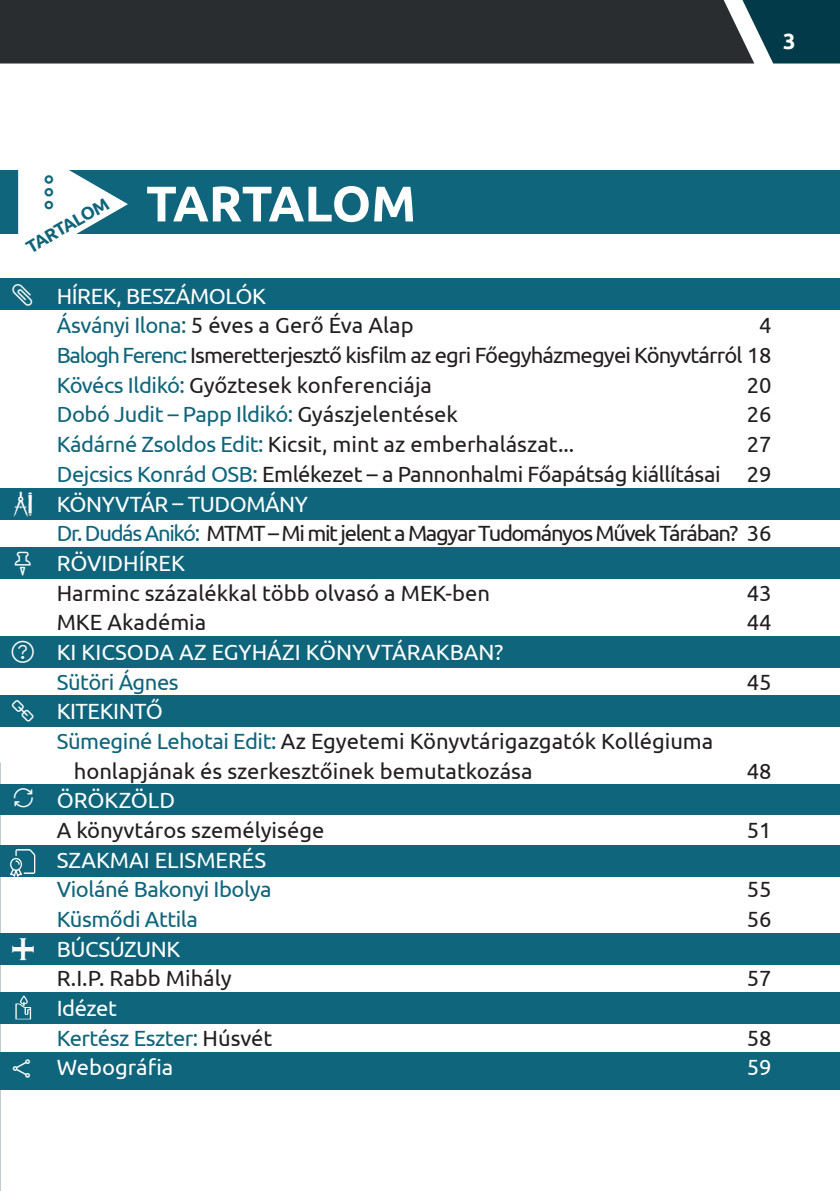
<style>
.page{position:relative;width:840px;height:1191px;background:#fff}
.page>*{position:absolute;margin:0;border:0;box-sizing:border-box;transform-origin:0 0}
.t1{font:700 50px "Ubuntu";letter-spacing:-.01em;color:#fff}
.Lábjegyzet{font:700 40px "Copperplate Gothic";color:#fff}
.t2{font:22px/29.6px "Ubuntu";color:#231f20}
.t3{font:22px "Ubuntu";letter-spacing:-.02em;color:#231f20}
.t4{font:22px "Ubuntu";letter-spacing:-.02em;color:#0f657b}
.TartalomhozSzerzo{font:22px "Ubuntu";color:#fff}
.t5{font:22px "Ubuntu";letter-spacing:-.04em;color:#231f20}
.t6{font:22px "Ubuntu";letter-spacing:-.06em;color:#231f20}
.TartalomhozSzerzo-2{font:22px "Ubuntu";letter-spacing:-.02em;color:#fff}
.t7{font:700 22px "Ubuntu";color:#fff}
.Lábjegyzet-2{font:700 18px "Ubuntu";color:#0f657b}
.s1{color:#0f657b}
.s2{color:#231f20}
</style>
<div class="page">
<div style="left:0;top:170px;width:839px;height:64px;background:#0f657b"></div>
<div style="left:0;top:0;width:632px;height:63px;background:#292d2f"></div>
<svg style="left:632px;top:0;width:207px;height:63px;background:#2d454c"></svg>
<div style="left:0;top:488px;width:839px;height:32px;background:#0f657b"></div>
<div style="left:0;top:278px;width:839px;height:31px;background:#0f657b"></div>
<div style="left:0;top:932px;width:839px;height:32px;background:#0f657b"></div>
<div style="left:0;top:992px;width:839px;height:32px;background:#0f657b"></div>
<div style="left:0;top:845px;width:839px;height:32px;background:#0f657b"></div>
<div style="left:0;top:546px;width:839px;height:32px;background:#0f657b"></div>
<div style="left:0;top:636px;width:839px;height:32px;background:#0f657b"></div>
<div style="left:0;top:695px;width:839px;height:32px;background:#0f657b"></div>
<div style="left:0;top:784px;width:839px;height:31px;background:#0f657b"></div>
<div style="left:0;top:1052px;width:839px;height:37px;background:#0f657b"></div>
<svg style="left:10px;top:849px;width:25px;height:28px"></svg>
<svg style="left:15px;top:995px;width:16px;height:24px"></svg>
<svg style="left:18px;top:170px;width:110px;height:64px"></svg>
<p class="t7" style="left:782px;top:28px;width:14px">3</p>
<p class="Lábjegyzet-2" style="left:22px;top:238px;width:94px;rotate:-30deg">TARTALOM</p>
<p class="t1" style="left:146px;top:173px;width:271px">TARTALOM</p>
<p class="Lábjegyzet" style="left:8px;top:926px;width:32px">+</p>
<p class="TartalomhozSzerzo-2" style="left:57px;top:283px;width:211px">HÍREK, BESZÁMOLÓK</p>
<p class="t3" style="left:57px;top:312px;width:358px"><span class="s1">Ásványi Ilona:</span> 5 éves a Gerő Éva Alap</p>
<p class="t3" style="left:758px;top:312px;width:14px">4</p>
<p class="t5" style="left:57px;top:342px;width:716px"><span class="s1">Balogh Ferenc:</span> Ismeretterjesztő kisfilm az egri Főegyházmegyei Könyvtárról 18</p>
<p class="t3" style="left:57px;top:372px;width:376px"><span class="s1">Kövécs Ildikó:</span> Győztesek konferenciája</p>
<p class="t3" style="left:746px;top:372px;width:26px">20</p>
<p class="t4" style="left:57px;top:401px;width:402px">Dobó Judit – Papp Ildikó: <span class="s2">Gyászjelentések</span></p>
<p class="t3" style="left:746px;top:401px;width:26px">26</p>
<p class="t2" style="left:57px;top:429px;width:518px"><span class="s1">Kádárné Zsoldos Edit:</span> Kicsit, mint az emberhalászat...</p>
<p class="t3" style="left:746px;top:431px;width:26px">27</p>
<p class="t3" style="left:57px;top:461px;width:716px"><span class="s1">Dejcsics Konrád OSB:</span> Emlékezet – a Pannonhalmi Főapátság kiállításai 29</p>
<p class="TartalomhozSzerzo-2" style="left:57px;top:490px;width:253px">KÖNYVTÁR – TUDOMÁNY</p>
<p class="t6" style="left:57px;top:520px;width:716px"><span class="s1">Dr. Dudás Anikó:</span> MTMT – Mi mit jelent a Magyar Tudományos Művek Tárában? 36</p>
<p class="TartalomhozSzerzo" style="left:57px;top:550px;width:130px">RÖVIDHÍREK</p>
<p class="t2" style="left:57px;top:577px;width:434px">Harminc százalékkal több olvasó a MEK-ben</p>
<p class="t3" style="left:746px;top:579px;width:26px">43</p>
<p class="t2" style="left:57px;top:607px;width:151px">MKE Akadémia</p>
<p class="t3" style="left:746px;top:609px;width:26px">44</p>
<p class="TartalomhozSzerzo" style="left:57px;top:639px;width:448px">KI KICSODA AZ EGYHÁZI KÖNYVTÁRAKBAN?</p>
<p class="t4" style="left:57px;top:668px;width:123px">Sütöri Ágnes</p>
<p class="t3" style="left:746px;top:668px;width:26px">45</p>
<p class="TartalomhozSzerzo-2" style="left:57px;top:698px;width:107px">KITEKINTŐ</p>
<p class="t2" style="left:74px;top:725px;width:640px;text-indent:-17px"><span class="s1">Sümeginé Lehotai Edit:</span> Az Egyetemi Könyvtárigazgatók Kollégiuma honlapjának és szerkesztőinek bemutatkozása</p>
<p class="t3" style="left:746px;top:757px;width:26px">48</p>
<p class="TartalomhozSzerzo" style="left:57px;top:787px;width:120px">ÖRÖKZÖLD</p>
<p class="t2" style="left:57px;top:814px;width:269px">A könyvtáros személyisége</p>
<p class="t3" style="left:746px;top:817px;width:26px">51</p>
<p class="TartalomhozSzerzo" style="left:57px;top:846px;width:211px">SZAKMAI ELISMERÉS</p>
<p class="t4" style="left:57px;top:876px;width:216px">Violáné Bakonyi Ibolya</p>
<p class="t3" style="left:746px;top:876px;width:26px">55</p>
<p class="t4" style="left:57px;top:906px;width:143px">Küsmődi Attila</p>
<p class="t3" style="left:746px;top:906px;width:26px">56</p>
<p class="TartalomhozSzerzo-2" style="left:57px;top:935px;width:125px">BÚCSÚZUNK</p>
<p class="t2" style="left:57px;top:963px;width:176px">R.I.P. Rabb Mihály</p>
<p class="t3" style="left:746px;top:965px;width:26px">57</p>
<p class="TartalomhozSzerzo" style="left:57px;top:995px;width:62px">Idézet</p>
<p class="t4" style="left:57px;top:1024px;width:217px">Kertész Eszter: <span class="s2">Húsvét</span></p>
<p class="t3" style="left:746px;top:1024px;width:26px">58</p>
<p class="TartalomhozSzerzo" style="left:57px;top:1054px;width:118px">Webográfia</p>
<p class="TartalomhozSzerzo" style="left:746px;top:1054px;width:26px">59</p>
</div>
